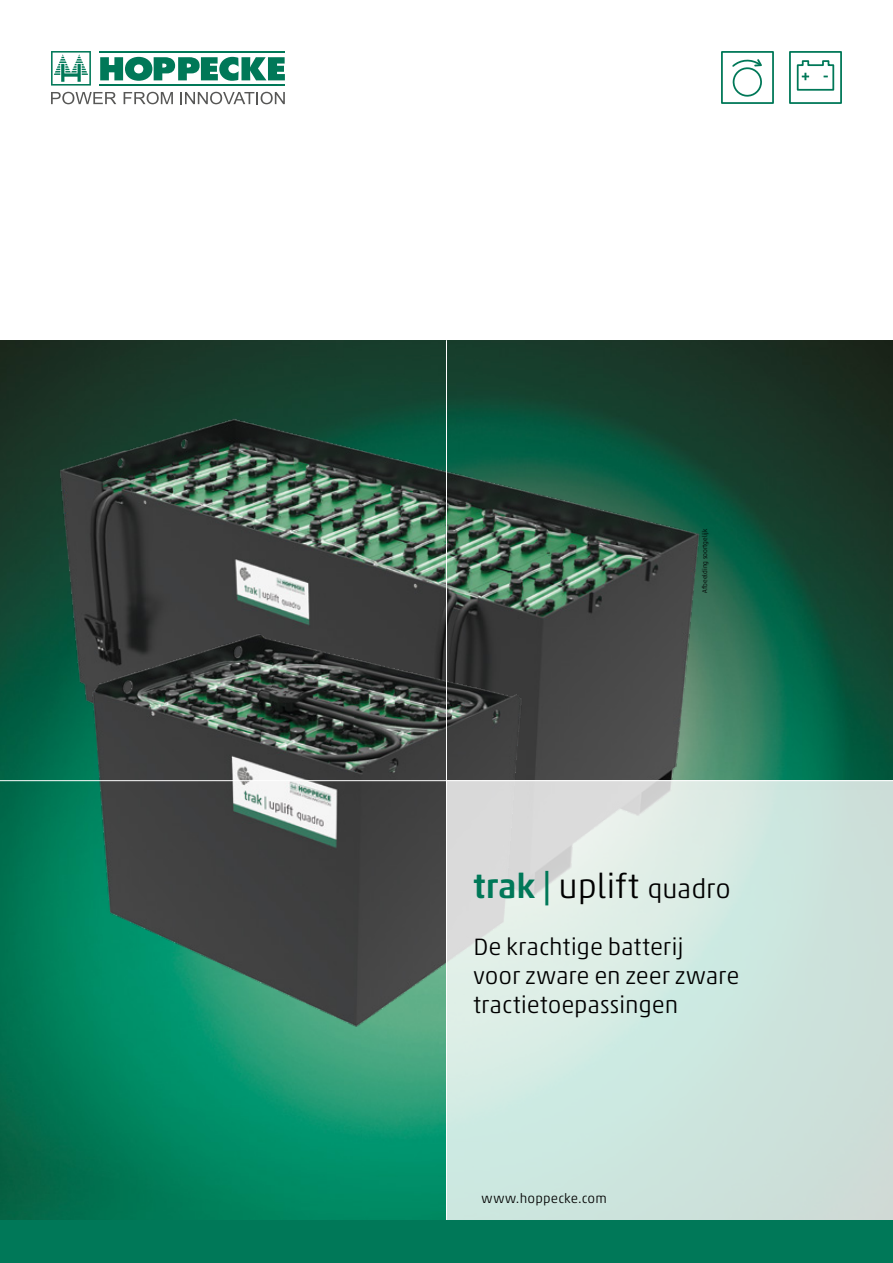
<style>
.page{position:relative;width:893px;height:1263px;background:#fff}
.page>*{position:absolute;margin:0;border:0;box-sizing:border-box;transform-origin:0 0}
.t1{font:300 34.5px "Akko Pro";letter-spacing:.005em;color:#000}
.t2{font:300 24px/28.8px "Akko Pro";color:#000}
.t3{font:300 13.5px "Akko Pro";letter-spacing:.015em;color:#000}
.t4{font:300 6.75px "Akko Pro";color:#000}
.s1{font-weight:500;color:#007858}
.s2{font-size:27px}
</style>
<div class="page">
<img style="left:0;top:341px;width:893px;height:879px">
<img style="left:0;top:387px;width:749px;height:393px">
<img style="left:0;top:608px;width:615px;height:451px">
<hr style="left:0;top:780px;width:893px;height:1px;background:#fff">
<hr style="left:446px;top:340px;width:1px;height:885px;background:#fff">
<svg style="left:447px;top:781px;width:446px;height:439px;background:#d2e5df"></svg>
<svg style="left:100px;top:57px;width:185px;height:24px"></svg>
<hr style="left:100px;top:51px;width:185px;height:1px;background:#007858">
<hr style="left:100px;top:84px;width:185px;height:2px;background:#007858">
<svg style="left:51px;top:92px;width:65px;height:12px"></svg>
<svg style="left:124px;top:92px;width:49px;height:12px"></svg>
<svg style="left:180px;top:92px;width:105px;height:12px"></svg>
<svg style="left:51px;top:51px;width:40px;height:35px"></svg>
<div style="left:721px;top:51px;width:53px;height:53px;border:2px solid #007858"></div>
<svg style="left:732px;top:59px;width:30px;height:38px"></svg>
<div style="left:789px;top:51px;width:53px;height:53px;border:2px solid #007858"></div>
<svg style="left:796px;top:60px;width:39px;height:31px"></svg>
<div style="left:0;top:1220px;width:893px;height:43px;background:#007858"></div>
<p class="t4" style="left:701px;top:593px;width:66px;rotate:-90deg">Afbeelding soortgelijk</p>
<h1 class="t1" style="left:473px;top:865px;width:259px"><span class="s1">trak |</span> uplift <span class="s2">quadro</span></h1>
<p class="t2" style="left:473px;top:932px;width:267px">De krachtige batterij<br>voor zware en zeer zware tractietoepassingen</p>
<p class="t3" style="left:482px;top:1191px;width:127px">www.hoppecke.com</p>
</div>
